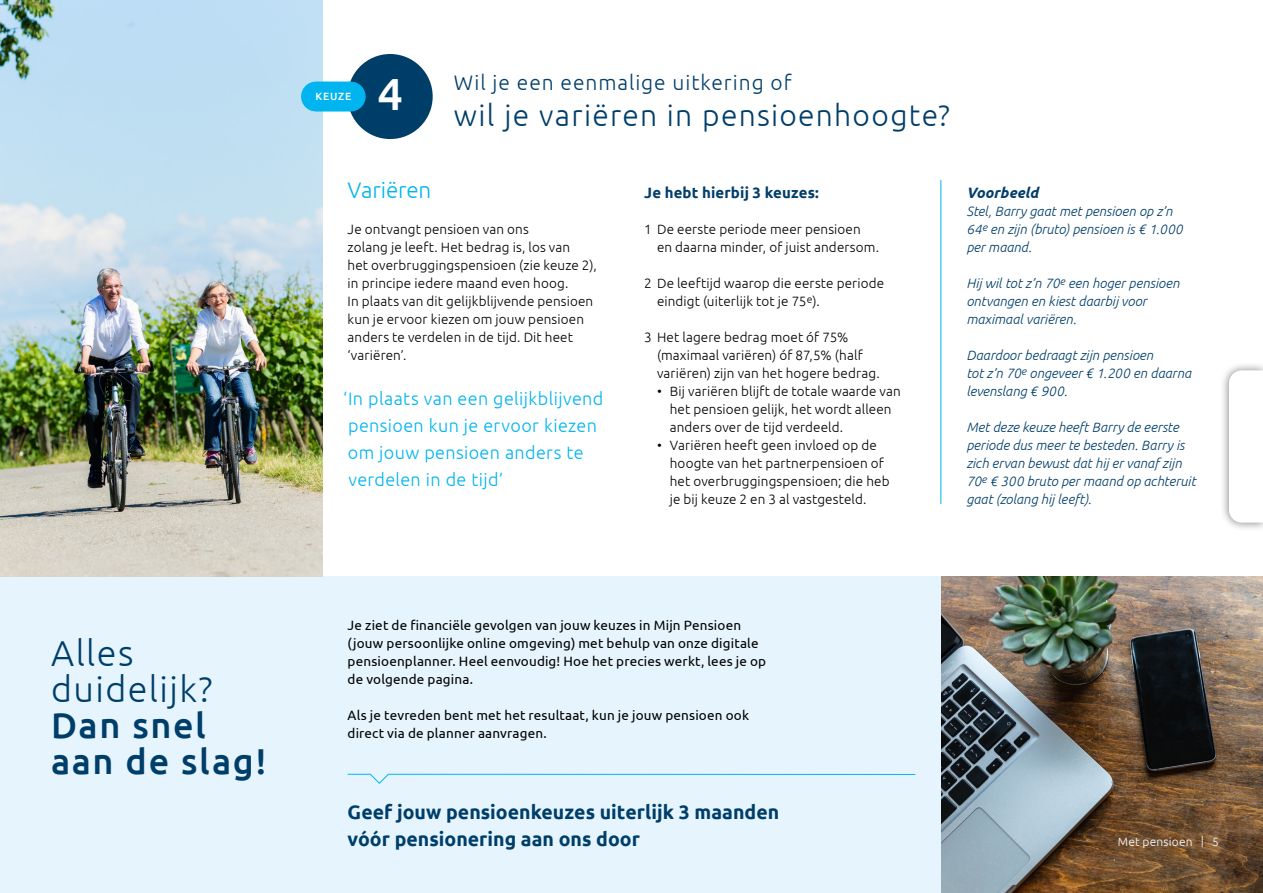
<style>
.page{position:relative;width:1263px;height:893px;background:#fff}
.page>*{position:absolute;margin:0;border:0;box-sizing:border-box;transform-origin:0 0}
.t1{font:500 45px "Ubuntu";color:#fff}
.t2{font:500 36px/36px "Ubuntu";letter-spacing:.045em;color:#003e6a}
.t3{font:300 36px/36px "Ubuntu";letter-spacing:.04em;color:#003e6a}
.t4{font:300 30px "Ubuntu";letter-spacing:.04em;color:#003e6a}
.t5{font:300 22.5px "Ubuntu";letter-spacing:-.01em;color:#00b5ef}
.t6{font:300 21px "Ubuntu";letter-spacing:.045em;color:#003e6a}
.t7{font:700 19.5px/27px "Ubuntu";color:#003e6a}
.t8{font:300 18px/27px "Ubuntu";letter-spacing:.02em;color:#00b5ef}
.t9{font:700 15px "Ubuntu";letter-spacing:.01em;color:#003e6a}
.t10{font:italic 700 15px "Ubuntu";letter-spacing:.005em;color:#003e6a}
.t11{font:300 13.5px/18px "Ubuntu";letter-spacing:.01em;color:#000}
.t12{font:italic 300 13.5px/18px "Ubuntu";letter-spacing:.005em;color:#003e6a}
.t13{font:13.5px/18px "Ubuntu";letter-spacing:.01em;color:#000}
.t14{font:300 12px "Ubuntu";letter-spacing:.015em;color:#fff}
.t15{font:500 10.5px "Ubuntu";letter-spacing:.075em;color:#fff}
</style>
<div class="page">
<img style="left:941px;top:576px;width:322px;height:317px">
<div style="left:0;top:576px;width:941px;height:317px;background:#e6f5fd"></div>
<img style="left:0;top:0;width:322px;height:576px">
<div style="left:348px;top:54px;width:85px;height:85px;background:#003e6a;border-radius:50%"></div>
<div style="left:316px;top:82px;width:35px;height:30px;background:#00b5ef"></div>
<svg style="left:347px;top:774px;width:569px;height:10px"></svg>
<hr style="left:940px;top:180px;width:1px;height:324px;background:#00b5ef">
<div style="left:1220px;top:361px;width:43px;height:171px;background:#000;opacity:.5"></div>
<svg style="left:1229px;top:370px;width:34px;height:153px"></svg>
<h2 class="t3" style="left:51px;top:634px;width:163px">Alles duidelijk?</h2>
<h2 class="t2" style="left:51px;top:706px;width:217px">Dan snel aan de slag!</h2>
<p class="t15" style="left:315px;top:89px;width:37px">KEUZE</p>
<h1 class="t1" style="left:377px;top:66px;width:27px">4</h1>
<h3 class="t6" style="left:454px;top:70px;width:339px">Wil je een eenmalige uitkering of</h3>
<h3 class="t4" style="left:454px;top:97px;width:498px">wil je variëren in pensioenhoogte?</h3>
<h3 class="t5" style="left:348px;top:176px;width:85px">Variëren</h3>
<p class="t11" style="left:348px;top:220px;width:251px">Je ontvangt pensioen van ons<br>zolang je leeft. Het bedrag is, los van<br>het overbruggingspensioen (zie keuze 2), in principe iedere maand even hoog.<br>In plaats van dit gelijkblijvende pensioen kun je ervoor kiezen om jouw pensioen anders te verdelen in de tijd. Dit heet ‘variëren’.</p>
<h3 class="t8" style="left:343px;top:385px;width:262px">‘In plaats van een gelijkblijvend pensioen kun je ervoor kiezen om jouw pensioen anders te verdelen in de tijd’</h3>
<p class="t9" style="left:644px;top:184px;width:176px">Je hebt hierbij 3 keuzes:</p>
<p class="t11" style="left:657px;top:220px;width:224px;text-indent:-13px">1 De eerste periode meer pensioen en daarna minder, of juist andersom.</p>
<p class="t11" style="left:657px;top:274px;width:229px;text-indent:-13px">2 De leeftijd waarop die eerste periode eindigt (uiterlijk tot je 75<sup>e</sup>).</p>
<p class="t11" style="left:657px;top:328px;width:224px;text-indent:-13px">3 Het lagere bedrag moet óf 75% (maximaal variëren) óf 87,5% (half variëren) zijn van het hogere bedrag.</p>
<p class="t11" style="left:670px;top:382px;width:233px;text-indent:-13px">• Bij variëren blijft de totale waarde van het pensioen gelijk, het wordt alleen anders over de tijd verdeeld.</p>
<p class="t11" style="left:670px;top:436px;width:221px;text-indent:-13px">• Variëren heeft geen invloed op de hoogte van het partnerpensioen of het overbruggingspensioen; die heb je bij keuze 2 en 3 al vastgesteld.</p>
<p class="t10" style="left:966px;top:184px;width:73px">Voorbeeld</p>
<p class="t12" style="left:966px;top:202px;width:218px">Stel, Barry gaat met pensioen op z’n<br>64<sup>e</sup> en zijn (bruto) pensioen is € 1.000 per maand.</p>
<p class="t12" style="left:966px;top:274px;width:215px">Hij wil tot z’n 70<sup>e</sup> een hoger pensioen ontvangen en kiest daarbij voor maximaal variëren.</p>
<p class="t12" style="left:966px;top:346px;width:226px">Daardoor bedraagt zijn pensioen<br>tot z’n 70<sup>e</sup> ongeveer € 1.200 en daarna levenslang € 900.</p>
<p class="t12" style="left:966px;top:418px;width:231px">Met deze keuze heeft Barry de eerste periode dus meer te besteden. Barry is zich ervan bewust dat hij er vanaf zijn 70<sup>e</sup> € 300 bruto per maand op achteruit gaat (zolang hij leeft).</p>
<p class="t13" style="left:348px;top:616px;width:420px">Je ziet de financiële gevolgen van jouw keuzes in Mijn Pensioen (jouw persoonlijke online omgeving) met behulp van onze digitale pensioenplanner. Heel eenvoudig! Hoe het precies werkt, lees je op de volgende pagina.</p>
<p class="t13" style="left:348px;top:706px;width:403px">Als je tevreden bent met het resultaat, kun je jouw pensioen ook direct via de planner aanvragen.</p>
<h3 class="t7" style="left:348px;top:798px;width:433px">Geef jouw pensioenkeuzes uiterlijk 3 maanden vóór pensionering aan ons door</h3>
<p class="t14" style="left:1118px;top:835px;width:103px">Met pensioen | 5</p>
</div>
